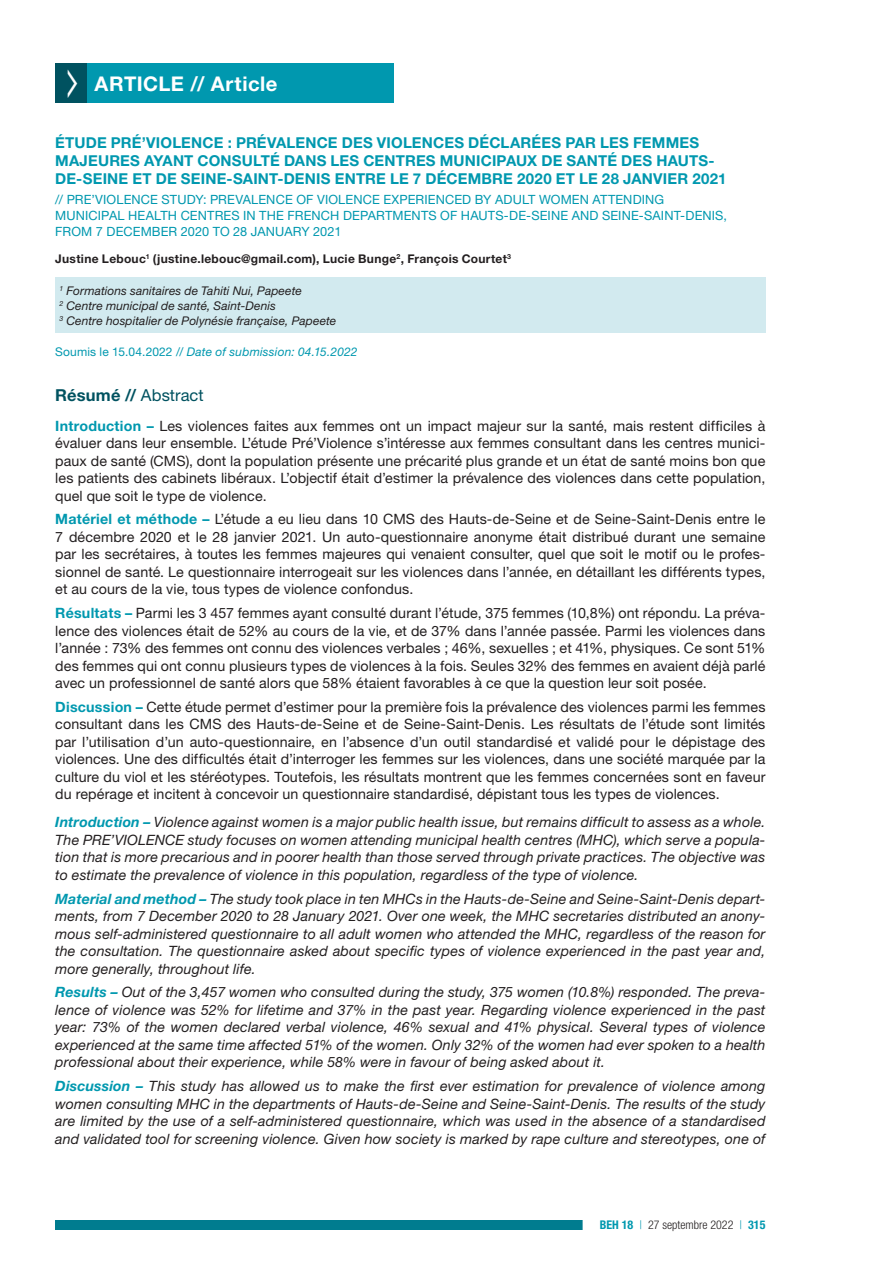
<style>
.page{position:relative;width:893px;height:1263px;background:#fff}
.page>*{position:absolute;margin:0;border:0;box-sizing:border-box;transform-origin:0 0}
.t1{font:700 20.25px "Helvetica Neue LT Std";letter-spacing:.025em;color:#fff}
.t2{font:700 16.5px "Helvetica Neue LT Std";letter-spacing:.01em;color:#005260}
.t3{font:700 15px/18.3px "Helvetica Neue LT Std";letter-spacing:.01em;color:#0098af}
.t4{font:14.25px/17.4px "Helvetica Neue LT Std";letter-spacing:.005em;color:#231f20;text-align:justify}
.t5{font:italic 14.25px/17.4px "Helvetica Neue LT Std";letter-spacing:.01em;color:#231f20;text-align:justify}
.t6{font:12.75px/15.6px "Helvetica Neue LT Std";letter-spacing:.01em;color:#0098af}
.t7{font:italic 12px/14.7px "Helvetica Neue LT Std";letter-spacing:.01em;color:#231f20}
.t8{font:700 12px "Helvetica Neue LT Std";letter-spacing:.02em;color:#231f20}
.t9{font:italic 12px "Helvetica Neue LT Std";letter-spacing:.015em;color:#0098af}
.t10{font:300 condensed 12px "Helvetica Neue LT Std";color:#231f20}
.s1{font-style:normal}
.s2{font-weight:400}
.s3{font-weight:700;color:#0098af}
.s4{color:#0098af}
</style>
<div class="page">
<div style="left:55px;top:1220px;width:596px;height:10px;background:#007c8f"></div>
<div style="left:583px;top:1219px;width:200px;height:12px;background:#fff"></div>
<div style="left:87px;top:64px;width:306px;height:39px;background:#0098af"></div>
<div style="left:55px;top:278px;width:710px;height:55px;background:#d2eaef"></div>
<div style="left:55px;top:64px;width:32px;height:39px;background:#005260"></div>
<h1 class="t1" style="left:95px;top:71px;width:184px">ARTICLE // Article</h1>
<p class="t3" style="left:55px;top:133px;width:673px">ÉTUDE PRÉ’VIOLENCE : PRÉVALENCE DES VIOLENCES DÉCLARÉES PAR LES FEMMES<br>MAJEURES AYANT CONSULTÉ DANS LES CENTRES MUNICIPAUX DE SANTÉ DES HAUTS-<br>DE-SEINE ET DE SEINE-SAINT-DENIS ENTRE LE 7 DÉCEMBRE 2020 ET LE 28 JANVIER 2021</p>
<p class="t6" style="left:55px;top:192px;width:673px">// PRE’VIOLENCE STUDY: PREVALENCE OF VIOLENCE EXPERIENCED BY ADULT WOMEN ATTENDING<br>MUNICIPAL HEALTH CENTRES IN THE FRENCH DEPARTMENTS OF HAUTS-DE-SEINE AND SEINE-SAINT-DENIS,<br>FROM 7 DECEMBER 2020 TO 28 JANUARY 2021</p>
<p class="t8" style="left:55px;top:251px;width:457px">Justine Lebouc<sup>1</sup> (justine.lebouc@gmail.com), Lucie Bunge<sup>2</sup>, François Courtet<sup>3</sup></p>
<p class="t7" style="left:60px;top:283px;width:278px"><sup>1</sup> Formations sanitaires de Tahiti Nui, Papeete<br><sup>2</sup> Centre municipal de santé, Saint-Denis<br><sup>3</sup> Centre hospitalier de Polynésie française, Papeete</p>
<p class="t9" style="left:55px;top:345px;width:304px"><span class="s1">Soumis le 15.04.2022 //</span> Date of submission: 04.15.2022</p>
<p class="t2" style="left:55px;top:384px;width:150px">Résumé // <span class="s2">Abstract</span></p>
<p class="t4" style="left:55px;top:417px;width:712px"><span class="s3">Introduction –</span> Les violences faites aux femmes ont un impact majeur sur la santé, mais restent difficiles à évaluer dans leur ensemble. L’étude Pré’Violence s’intéresse aux femmes consultant dans les centres munici&shy;paux de santé (CMS), dont la population présente une précarité plus grande et un état de santé moins bon que les patients des cabinets libéraux. L’objectif était d’estimer la prévalence des violences dans cette population, quel que soit le type de violence.</p>
<p class="t4" style="left:55px;top:510px;width:712px"><span class="s3">Matériel et méthode –</span> L’étude a eu lieu dans 10 CMS des Hauts-de-Seine et de Seine-Saint-Denis entre le 7 décembre 2020 et le 28 janvier 2021. Un auto-questionnaire anonyme était distribué durant une semaine par les secrétaires, à toutes les femmes majeures qui venaient consulter, quel que soit le motif ou le profes&shy;sionnel de santé. Le questionnaire interrogeait sur les violences dans l’année, en détaillant les différents types, et au cours de la vie, tous types de violence confondus.</p>
<p class="t4" style="left:55px;top:604px;width:712px"><span class="s3">Résultats –</span> Parmi les 3 457 femmes ayant consulté durant l’étude, 375 femmes (10,8%) ont répondu. La préva&shy;lence des violences était de 52% au cours de la vie, et de 37% dans l’année passée. Parmi les violences dans l’année : 73% des femmes ont connu des violences verbales ; 46%, sexuelles ; et 41%, physiques. Ce sont 51% des femmes qui ont connu plusieurs types de violences à la fois. Seules 32% des femmes en avaient déjà parlé avec un professionnel de santé alors que 58% étaient favorables à ce que la question leur soit posée.</p>
<p class="t4" style="left:55px;top:698px;width:712px"><span class="s3">Discussion –</span> Cette étude permet d’estimer pour la première fois la prévalence des violences parmi les femmes consultant dans les CMS des Hauts-de-Seine et de Seine-Saint-Denis. Les résultats de l’étude sont limités par l’utilisation d’un auto-questionnaire, en l’absence d’un outil standardisé et validé pour le dépistage des violences. Une des difficultés était d’interroger les femmes sur les violences, dans une société marquée par la culture du viol et les stéréotypes. Toutefois, les résultats montrent que les femmes concernées sont en faveur du repérage et incitent à concevoir un questionnaire standardisé, dépistant tous les types de violences.</p>
<p class="t5" style="left:55px;top:813px;width:712px"><span class="s3">Introduction –</span> Violence against women is a major public health issue, but remains difficult to assess as a whole.<br>The PRE’VIOLENCE study focuses on women attending municipal health centres (MHC), which serve a popula&shy;tion that is more precarious and in poorer health than those served through private practices. The objective was to estimate the prevalence of violence in this population, regardless of the type of violence.</p>
<p class="t5" style="left:55px;top:890px;width:712px"><span class="s3">Material and method –</span> The study took place in ten MHCs in the Hauts-de-Seine and Seine-Saint-Denis depart&shy;ments, from 7 December 2020 to 28 January 2021. Over one week, the MHC secretaries distributed an anony&shy;mous self-administered questionnaire to all adult women who attended the MHC, regardless of the reason for the consultation. The questionnaire asked about specific types of violence experienced in the past year and, more generally, throughout life.</p>
<p class="t5" style="left:55px;top:983px;width:712px"><span class="s3">Results –</span> Out of the 3,457 women who consulted during the study, 375 women (10.8%) responded. The preva&shy;lence of violence was 52% for lifetime and 37% in the past year. Regarding violence experienced in the past year: 73% of the women declared verbal violence, 46% sexual and 41% physical. Several types of violence experienced at the same time affected 51% of the women. Only 32% of the women had ever spoken to a health professional about their experience, while 58% were in favour of being asked about it.</p>
<p class="t5" style="left:55px;top:1077px;width:712px"><span class="s3">Discussion –</span> This study has allowed us to make the first ever estimation for prevalence of violence among women consulting MHC in the departments of Hauts-de-Seine and Seine-Saint-Denis. The results of the study are limited by the use of a self-administered questionnaire, which was used in the absence of a standardised and validated tool for screening violence. Given how society is marked by rape culture and stereotypes, one of</p>
<p class="t10" style="left:600px;top:1218px;width:167px"><span class="s3">BEH 18</span> <span class="s4">|</span> 27 septembre 2022 <span class="s4">|</span> <span class="s3">315</span></p>
</div>
